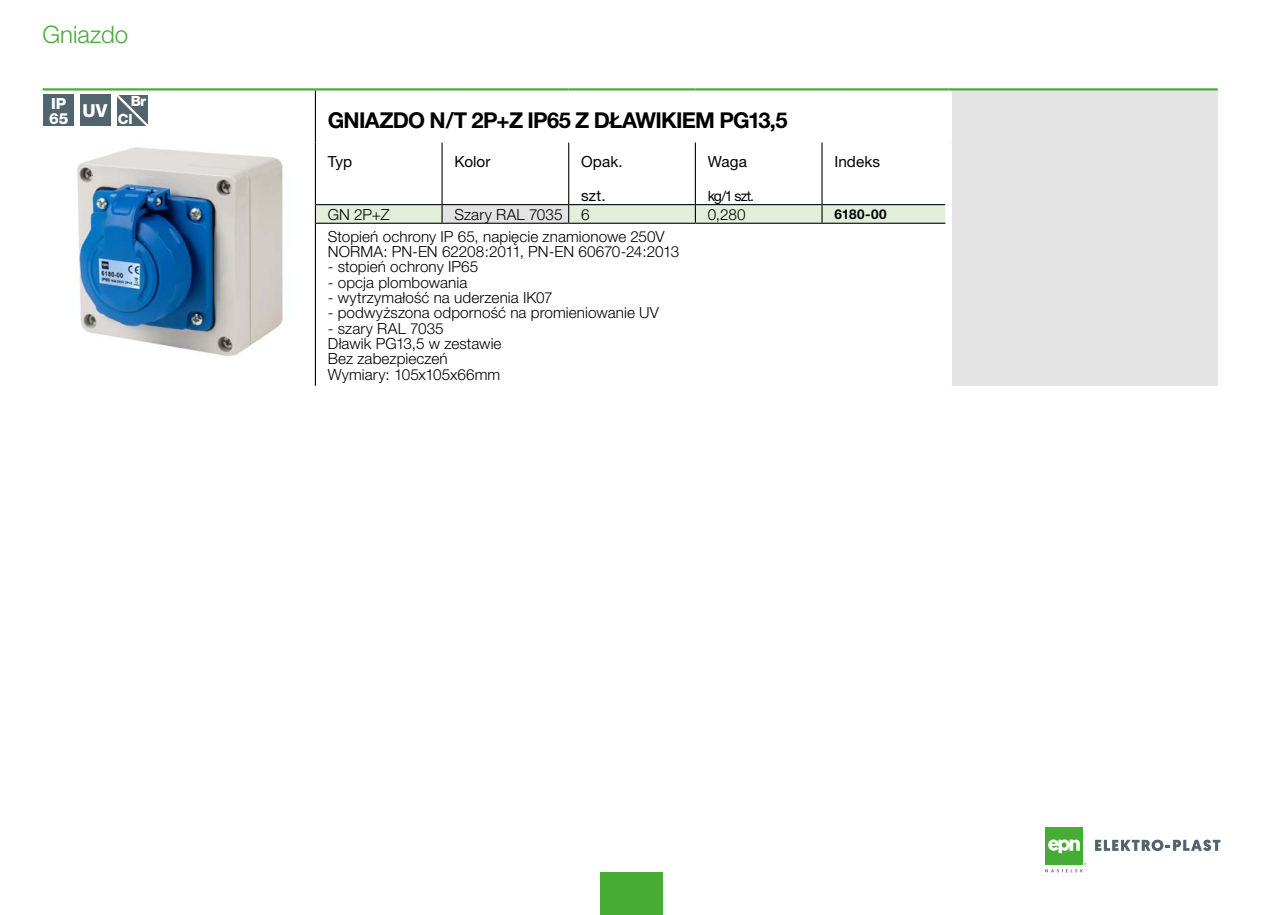
<style>
.page{position:relative;width:1263px;height:915px;background:#fff}
.page>*{position:absolute;margin:0;border:0;box-sizing:border-box;transform-origin:0 0}
.t1{font:300 24px "Helvetica Neue CE";color:#45ac34}
.Normalny{font:700 21.9px "Helvetica Neue CE";letter-spacing:-.035em;color:#000}
.Normalny-2{font:800 18px "Helvetica Neue CE";color:#fff}
.Normalny-3{font:300 15.3px "Helvetica Neue CE";letter-spacing:.005em;color:#000}
.t2{font:15.3px "Helvetica Neue CE";letter-spacing:.005em;color:#000}
.Normalny-4{font:800 15.3px "Helvetica Neue CE";color:#fff}
.t3{font:14.25px "Helvetica Neue CE";color:#000}
.Normalny-5{font:800 14.1px "Helvetica Neue CE";color:#fff}
.INDEX-P{font:700 13.5px "Helvetica Neue CE";letter-spacing:.015em;color:#000}
</style>
<div class="page">
<div style="left:600px;top:872px;width:63px;height:42px;background:#45ac34"></div>
<div style="left:1045px;top:827px;width:38px;height:38px;background:#45ac34"></div>
<svg style="left:1048px;top:839px;width:32px;height:14px"></svg>
<svg style="left:1095px;top:839px;width:125px;height:11px"></svg>
<svg style="left:1045px;top:862px;width:41px;height:10px"></svg>
<svg style="left:442px;top:90px;width:776px;height:295px"></svg>
<div style="left:945px;top:223px;width:7px;height:162px;background:#fff"></div>
<hr style="left:315px;top:90px;width:1px;height:52px;background:#000">
<svg style="left:315px;top:142px;width:630px;height:81px"></svg>
<hr style="left:315px;top:223px;width:1px;height:162px;background:#000">
<div style="left:945px;top:90px;width:7px;height:52px;background:#fff"></div>
<hr style="left:441px;top:142px;width:2px;height:62px;background:#000">
<hr style="left:568px;top:142px;width:1px;height:62px;background:#000">
<hr style="left:695px;top:142px;width:1px;height:62px;background:#000">
<hr style="left:695px;top:204px;width:126px;height:1px;background:#000">
<hr style="left:821px;top:142px;width:1px;height:62px;background:#000">
<hr style="left:821px;top:204px;width:124px;height:1px;background:#000">
<div style="left:945px;top:142px;width:7px;height:62px;background:#fff"></div>
<div style="left:945px;top:204px;width:7px;height:19px;background:#fff"></div>
<hr style="left:316px;top:204px;width:126px;height:1px;background:#000">
<hr style="left:569px;top:204px;width:126px;height:1px;background:#000">
<hr style="left:316px;top:223px;width:126px;height:1px;background:#000">
<hr style="left:442px;top:223px;width:127px;height:1px;background:#000">
<hr style="left:569px;top:223px;width:126px;height:1px;background:#000">
<hr style="left:695px;top:223px;width:127px;height:1px;background:#000">
<hr style="left:822px;top:223px;width:123px;height:1px;background:#000">
<hr style="left:442px;top:204px;width:127px;height:1px;background:#000">
<hr style="left:43px;top:88px;width:272px;height:2px;background:#45ac34">
<hr style="left:315px;top:88px;width:127px;height:2px;background:#45ac34">
<hr style="left:442px;top:88px;width:127px;height:2px;background:#45ac34">
<hr style="left:569px;top:88px;width:126px;height:2px;background:#45ac34">
<hr style="left:695px;top:88px;width:127px;height:2px;background:#45ac34">
<hr style="left:822px;top:88px;width:127px;height:2px;background:#45ac34">
<hr style="left:949px;top:88px;width:269px;height:2px;background:#45ac34">
<img style="left:77px;top:147px;width:206px;height:209px">
<div style="left:43px;top:95px;width:31px;height:31px;background:#52646d"></div>
<div style="left:80px;top:95px;width:31px;height:31px;background:#52646d"></div>
<svg style="left:117px;top:95px;width:31px;height:31px"></svg>
<h1 class="t1" style="left:43px;top:19px;width:87px">Gniazdo</h1>
<p class="Normalny-4" style="left:51px;top:94px;width:17px">IP</p>
<p class="Normalny-4" style="left:49px;top:109px;width:21px">65</p>
<p class="Normalny-2" style="left:83px;top:100px;width:26px">UV</p>
<p class="Normalny-5" style="left:131px;top:92px;width:17px">Br</p>
<p class="Normalny-5" style="left:118px;top:110px;width:16px">Cl</p>
<p class="Normalny" style="left:328px;top:106px;width:461px">GNIAZDO N/T 2P+Z IP65 Z DŁAWIKIEM PG13,5</p>
<p class="t2" style="left:328px;top:152px;width:26px">Typ</p>
<p class="t2" style="left:454px;top:152px;width:38px">Kolor</p>
<p class="t2" style="left:581px;top:152px;width:43px">Opak.</p>
<p class="t2" style="left:581px;top:186px;width:26px">szt.</p>
<p class="t2" style="left:708px;top:152px;width:41px">Waga</p>
<p class="t3" style="left:708px;top:187px;width:48px">kg/1 szt.</p>
<p class="t2" style="left:834px;top:152px;width:47px">Indeks</p>
<p class="Normalny-3" style="left:328px;top:205px;width:63px">GN 2P+Z</p>
<p class="Normalny-3" style="left:454px;top:205px;width:110px">Szary RAL 7035</p>
<p class="Normalny-3" style="left:581px;top:205px;width:10px">6</p>
<p class="Normalny-3" style="left:708px;top:205px;width:39px">0,280</p>
<p class="INDEX-P" style="left:834px;top:206px;width:54px">6180-00</p>
<p class="Normalny-3" style="left:328px;top:227px;width:338px">Stopień ochrony IP 65, napięcie znamionowe 250V</p>
<p class="Normalny-3" style="left:328px;top:242px;width:353px">NORMA: PN-EN 62208:2011, PN-EN 60670-24:2013</p>
<p class="Normalny-3" style="left:328px;top:257px;width:152px">- stopień ochrony IP65</p>
<p class="Normalny-3" style="left:328px;top:273px;width:141px">- opcja plombowania</p>
<p class="Normalny-3" style="left:328px;top:288px;width:226px">- wytrzymałość na uderzenia IK07</p>
<p class="Normalny-3" style="left:328px;top:303px;width:333px">- podwyższona odporność na promieniowanie UV</p>
<p class="Normalny-3" style="left:328px;top:319px;width:117px">- szary RAL 7035</p>
<p class="Normalny-3" style="left:328px;top:334px;width:175px">Dławik PG13,5 w zestawie</p>
<p class="Normalny-3" style="left:328px;top:349px;width:121px">Bez zabezpieczeń</p>
<p class="Normalny-3" style="left:328px;top:364px;width:174px">Wymiary: 105x105x66mm</p>
</div>
